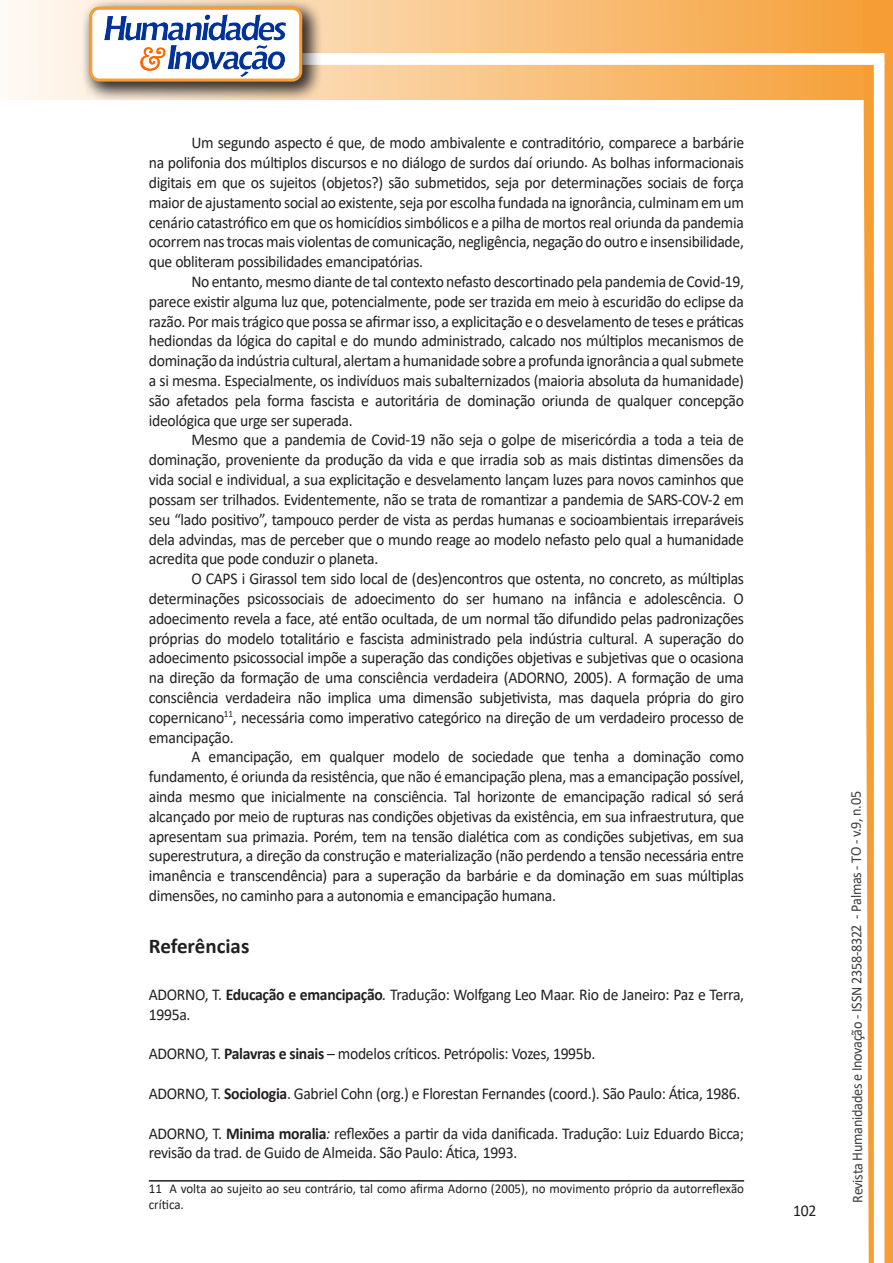
<style>
.page{position:relative;width:893px;height:1263px;background:#fff}
.page>*{position:absolute;margin:0;border:0;box-sizing:border-box;transform-origin:0 0}
.Titulo_2{font:700 21px "Calibri";color:#231f20}
.texto{font:16.5px/19.8px "Calibri";letter-spacing:-.02em;color:#231f20;text-align:justify;scale:.95 1}
.t1{font:15px "Calibri";letter-spacing:-.025em;color:#3e3e3f;scale:.95 1}
.Rodapé{font:13.5px/16.2px "Calibri";color:#231f20;scale:.96 1}
.s1{font-weight:700}
.s2{font-style:italic}
</style>
<div class="page">
<svg style="left:5px;top:0;width:858px;height:100px;background:#f9c484"></svg>
<div style="left:302px;top:53px;width:582px;height:12px;background:#fff;border:2px solid #fff"></div>
<svg style="left:863px;top:0;width:30px;height:1263px"></svg>
<div style="left:81px;top:0;width:241px;height:102px;background:#231f20;opacity:.75"></div>
<div style="left:91px;top:8px;width:210px;height:72px;background:#fff;border-radius:9px"></div>
<img style="left:104px;top:14px;width:181px;height:62px">
<div style="left:89px;top:7px;width:213px;height:75px;border:3px solid #f69e34;border-radius:9px"></div>
<hr style="left:149px;top:1180px;width:595px;height:1px;background:#231f20">
<p class="texto" style="left:149px;top:133px;width:628px;text-indent:43px">Um segundo aspecto é que, de modo ambivalente e contraditório, comparece a barbárie na polifonia dos múltiplos discursos e no diálogo de surdos daí oriundo. As bolhas informacionais digitais em que os sujeitos (objetos?) são submetidos, seja por determinações sociais de força maior de ajustamento social ao existente, seja por escolha fundada na ignorância, culminam em um cenário catastrófico em que os homicídios simbólicos e a pilha de mortos real oriunda da pandemia ocorrem nas trocas mais violentas de comunicação, negligência, negação do outro e insensibilidade, que obliteram possibilidades emancipatórias.</p>
<p class="texto" style="left:149px;top:271px;width:628px;text-indent:43px">No entanto, mesmo diante de tal contexto nefasto descortinado pela pandemia de Covid-19, parece existir alguma luz que, potencialmente, pode ser trazida em meio à escuridão do eclipse da razão. Por mais trágico que possa se afirmar isso, a explicitação e o desvelamento de teses e práticas hediondas da lógica do capital e do mundo administrado, calcado nos múltiplos mecanismos de dominação da indústria cultural, alertam a humanidade sobre a profunda ignorância a qual submete a si mesma. Especialmente, os indivíduos mais subalternizados (maioria absoluta da humanidade) são afetados pela forma fascista e autoritária de dominação oriunda de qualquer concepção ideológica que urge ser superada.</p>
<p class="texto" style="left:149px;top:430px;width:628px;text-indent:43px">Mesmo que a pandemia de Covid-19 não seja o golpe de misericórdia a toda a teia de dominação, proveniente da produção da vida e que irradia sob as mais distintas dimensões da vida social e individual, a sua explicitação e desvelamento lançam luzes para novos caminhos que possam ser trilhados. Evidentemente, não se trata de romantizar a pandemia de SARS-COV-2 em seu “lado positivo”, tampouco perder de vista as perdas humanas e socioambientais irreparáveis dela advindas, mas de perceber que o mundo reage ao modelo nefasto pelo qual a humanidade acredita que pode conduzir o planeta.</p>
<p class="texto" style="left:149px;top:568px;width:628px;text-indent:43px">O CAPS i Girassol tem sido local de (des)encontros que ostenta, no concreto, as múltiplas determinações psicossociais de adoecimento do ser humano na infância e adolescência. O adoecimento revela a face, até então ocultada, de um normal tão difundido pelas padronizações próprias do modelo totalitário e fascista administrado pela indústria cultural. A superação do adoecimento psicossocial impõe a superação das condições objetivas e subjetivas que o ocasiona na direção da formação de uma consciência verdadeira (ADORNO, 2005). A formação de uma consciência verdadeira não implica uma dimensão subjetivista, mas daquela própria do giro copernicano<sup>11</sup>, necessária como imperativo categórico na direção de um verdadeiro processo de emancipação.</p>
<p class="texto" style="left:149px;top:746px;width:628px;text-indent:43px">A emancipação, em qualquer modelo de sociedade que tenha a dominação como fundamento, é oriunda da resistência, que não é emancipação plena, mas a emancipação possível, ainda mesmo que inicialmente na consciência. Tal horizonte de emancipação radical só será alcançado por meio de rupturas nas condições objetivas da existência, em sua infraestrutura, que apresentam sua primazia. Porém, tem na tensão dialética com as condições subjetivas, em sua superestrutura, a direção da construção e materialização (não perdendo a tensão necessária entre imanência e transcendência) para a superação da barbárie e da dominação em suas múltiplas dimensões, no caminho para a autonomia e emancipação humana.</p>
<p class="Titulo_2" style="left:149px;top:931px;width:102px">Referências</p>
<p class="texto" style="left:149px;top:984px;width:628px">ADORNO, T. <span class="s1">Educação e emancipação</span><span class="s2">.</span> Tradução: Wolfgang Leo Maar. Rio de Janeiro: Paz e Terra,<br>1995a.</p>
<p class="texto" style="left:149px;top:1043px;width:472px">ADORNO, T. <span class="s1">Palavras e sinais</span> – modelos críticos. Petrópolis: Vozes, 1995b.</p>
<p class="texto" style="left:149px;top:1083px;width:624px">ADORNO, T. <span class="s1">Sociologia</span>. Gabriel Cohn (org.) e Florestan Fernandes (coord.). São Paulo: Ática, 1986.</p>
<p class="texto" style="left:149px;top:1123px;width:628px">ADORNO, T. <span class="s1">Minima moralia</span><span class="s2">:</span> reflexões a partir da vida danificada. Tradução: Luiz Eduardo Bicca; revisão da trad. de Guido de Almeida. São Paulo: Ática, 1993.</p>
<p class="Rodapé" style="left:149px;top:1180px;width:621px">11 A volta ao sujeito ao seu contrário, tal como afirma Adorno (2005), no movimento próprio da autorreflexão crítica.</p>
<p class="texto" style="left:793px;top:1200px;width:26px">102</p>
<p class="t1" style="left:846px;top:1203px;width:435px;rotate:-90deg">Revista Humanidades e Inovação - ISSN 2358-8322 - Palmas - TO - v.9, n.05</p>
</div>
